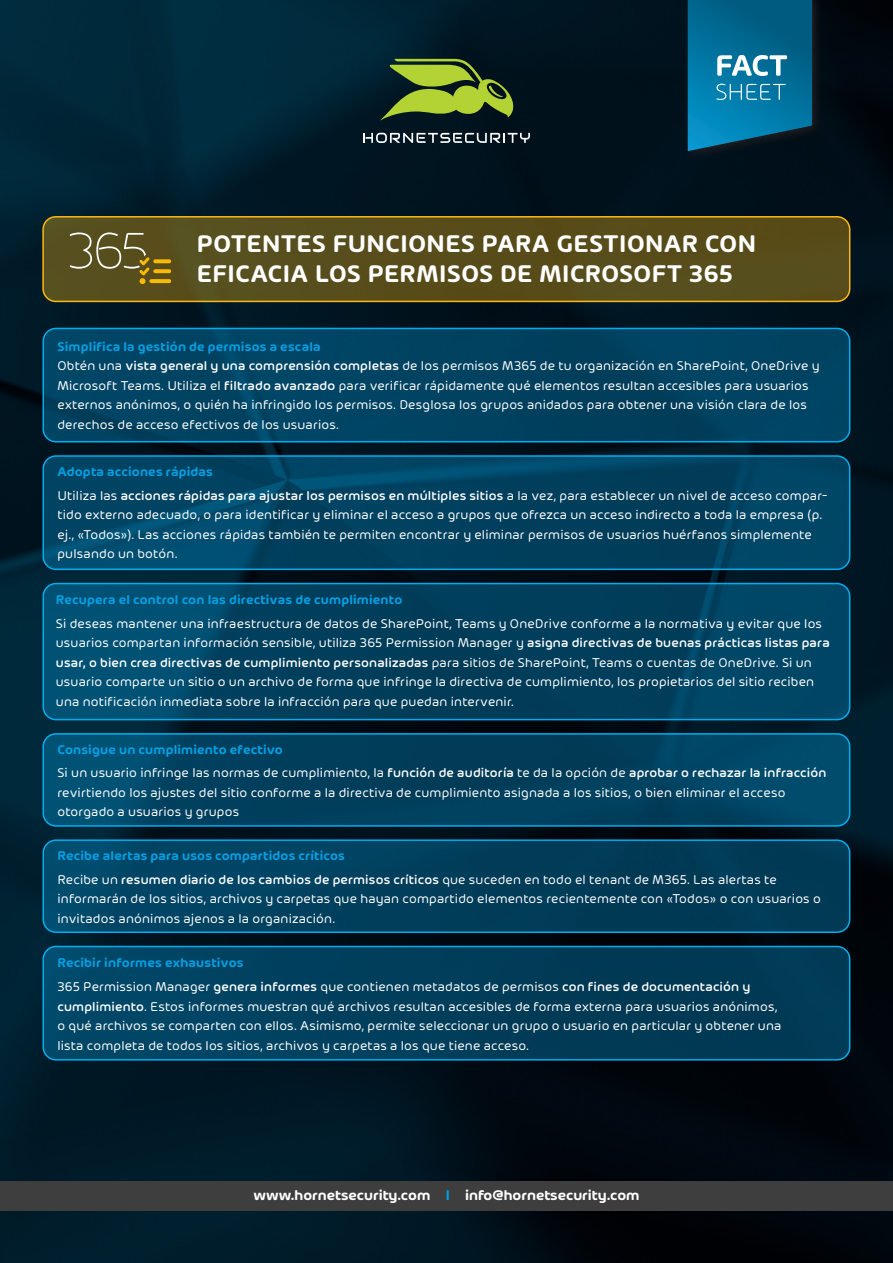
<style>
.page{position:relative;width:893px;height:1263px;background:#fff}
.page>*{position:absolute;margin:0;border:0;box-sizing:border-box;transform-origin:0 0}
.t1{font:600 25.5px/30px "Hornet";letter-spacing:.015em;color:#fff}
.t2{font:600 15px "Hornet";color:#fff}
.t3{font:13.5px/19.5px "Hornet";letter-spacing:.015em;color:#fff}
.t4{font:500 13.5px/23.7px "Hornet";letter-spacing:.015em;color:#fff}
.t5{font:600 13.5px "Hornet";letter-spacing:.015em;color:#009fe3}
.s1{font-weight:600;color:#009fe3}
.s2{font-weight:500}
.s3{font-weight:400}
.s4{color:#009fe3}
</style>
<div class="page">
<img style="left:0;top:0;width:893px;height:1263px">
<div style="left:0;top:1181px;width:893px;height:30px;background:#3e3e3f"></div>
<svg style="left:682px;top:0;width:141px;height:162px;background:#04121b"></svg>
<svg style="left:688px;top:0;width:124px;height:151px;background:#0c7097"></svg>
<svg style="left:363px;top:133px;width:167px;height:10px"></svg>
<svg style="left:380px;top:59px;width:136px;height:62px;background:#556f2a"></svg>
<div style="left:43px;top:217px;width:807px;height:84px;background:#574d1b;border-radius:13px"></div>
<div style="left:42px;top:216px;width:808px;height:86px;border:2px solid #fcb814;border-radius:13px"></div>
<svg style="left:70px;top:232px;width:101px;height:52px"></svg>
<div style="left:43px;top:328px;width:807px;height:114px;background:#004362;border-radius:13px"></div>
<div style="left:43px;top:328px;width:807px;height:114px;border:2px solid #00aeef;border-radius:13px"></div>
<svg style="left:43px;top:456px;width:807px;height:113px;background:#004362"></svg>
<div style="left:43px;top:455px;width:807px;height:115px;border:2px solid #00aeef;border-radius:13px"></div>
<div style="left:43px;top:584px;width:807px;height:136px;background:linear-gradient(to right,#00496a,#003e5b);border-radius:13px"></div>
<div style="left:43px;top:583px;width:807px;height:137px;border:2px solid #00aeef;border-radius:13px"></div>
<svg style="left:43px;top:734px;width:807px;height:92px;background:#004361"></svg>
<div style="left:43px;top:733px;width:807px;height:94px;border:2px solid #00aeef;border-radius:13px"></div>
<div style="left:43px;top:840px;width:807px;height:92px;background:linear-gradient(to right,#004869,#003750);border-radius:13px"></div>
<div style="left:43px;top:839px;width:807px;height:94px;border:2px solid #00aeef;border-radius:13px"></div>
<div style="left:43px;top:946px;width:807px;height:114px;background:#003e5b;border-radius:13px"></div>
<div style="left:43px;top:946px;width:807px;height:114px;border:2px solid #00aeef;border-radius:13px"></div>
<h1 class="t1" style="left:197px;top:227px;width:561px">POTENTES FUNCIONES PARA GESTIONAR CON<br>EFICACIA LOS PERMISOS DE MICROSOFT 365</h1>
<p class="t3" style="left:57px;top:336px;width:764px"><span class="s1">Simplifica la gestión de permisos a escala<br></span>Obtén una <span class="s2">vista general y una comprensión completas</span> de los permisos M365 de tu organización en SharePoint, OneDrive y Microsoft Teams. Utiliza el <span class="s2">filtrado avanzado</span> para verificar rápidamente qué elementos resultan accesibles para usuarios externos anónimos, o quién ha infringido los permisos. Desglosa los grupos anidados para obtener una visión clara de los derechos de acceso efectivos de los usuarios.</p>
<p class="t4" style="left:57px;top:459px;width:772px"><span class="s1">Adopta acciones rápidas<br></span><span class="s3">Utiliza las</span> acciones rápidas para ajustar los permisos en múltiples sitios <span class="s3">a la vez, para establecer un nivel de acceso compar-</span></p>
<p class="t3" style="left:57px;top:504px;width:766px">tido externo adecuado, o para identificar y eliminar el acceso a grupos que ofrezca un acceso indirecto a toda la empresa (p. ej., «Todos»). Las acciones rápidas también te permiten encontrar y eliminar permisos de usuarios huérfanos simplemente pulsando un botón.</p>
<p class="t5" style="left:56px;top:590px;width:348px">Recupera el control con las directivas de cumplimiento</p>
<p class="t3" style="left:56px;top:613px;width:775px">Si deseas mantener una infraestructura de datos de SharePoint, Teams y OneDrive conforme a la normativa y evitar que los usuarios compartan información sensible, utiliza 365 Permission Manager y <span class="s2">asigna directivas de buenas prácticas listas para usar, o bien crea directivas de cumplimiento personalizadas</span> para sitios de SharePoint, Teams o cuentas de OneDrive. Si un usuario comparte un sitio o un archivo de forma que infringe la directiva de cumplimiento, los propietarios del sitio reciben una notificación inmediata sobre la infracción para que puedan intervenir.</p>
<p class="t3" style="left:57px;top:736px;width:770px;line-height:23.7px"><span class="s1">Consigue un cumplimiento efectivo<br></span>Si un usuario infringe las normas de cumplimiento, la <span class="s2">función de auditoría</span> te da la opción de <span class="s2">aprobar o rechazar la infracción</span></p>
<p class="t3" style="left:57px;top:782px;width:729px">revirtiendo los ajustes del sitio conforme a la directiva de cumplimiento asignada a los sitios, o bien eliminar el acceso otorgado a usuarios y grupos</p>
<p class="t3" style="left:57px;top:842px;width:721px;line-height:23.7px"><span class="s1">Recibe alertas para usos compartidos críticos<br></span>Recibe un <span class="s2">resumen diario de los cambios de permisos críticos</span> que suceden en todo el tenant de M365. Las alertas te</p>
<p class="t3" style="left:57px;top:888px;width:765px">informarán de los sitios, archivos y carpetas que hayan compartido elementos recientemente con «Todos» o con usuarios o invitados anónimos ajenos a la organización.</p>
<p class="t3" style="left:57px;top:950px;width:694px;line-height:23.7px"><span class="s1">Recibir informes exhaustivos<br></span>365 Permission Manager <span class="s2">genera informes</span> que contienen metadatos de permisos <span class="s2">con fines de documentación y</span></p>
<p class="t3" style="left:57px;top:995px;width:725px"><span class="s2">cumplimiento</span>. Estos informes muestran qué archivos resultan accesibles de forma externa para usuarios anónimos, o qué archivos se comparten con ellos. Asimismo, permite seleccionar un grupo o usuario en particular y obtener una lista completa de todos los sitios, archivos y carpetas a los que tiene acceso.</p>
<p class="t2" style="left:253px;top:1185px;width:388px">www.hornetsecurity.com <span class="s4">I</span> info@hornetsecurity.com</p>
</div>
